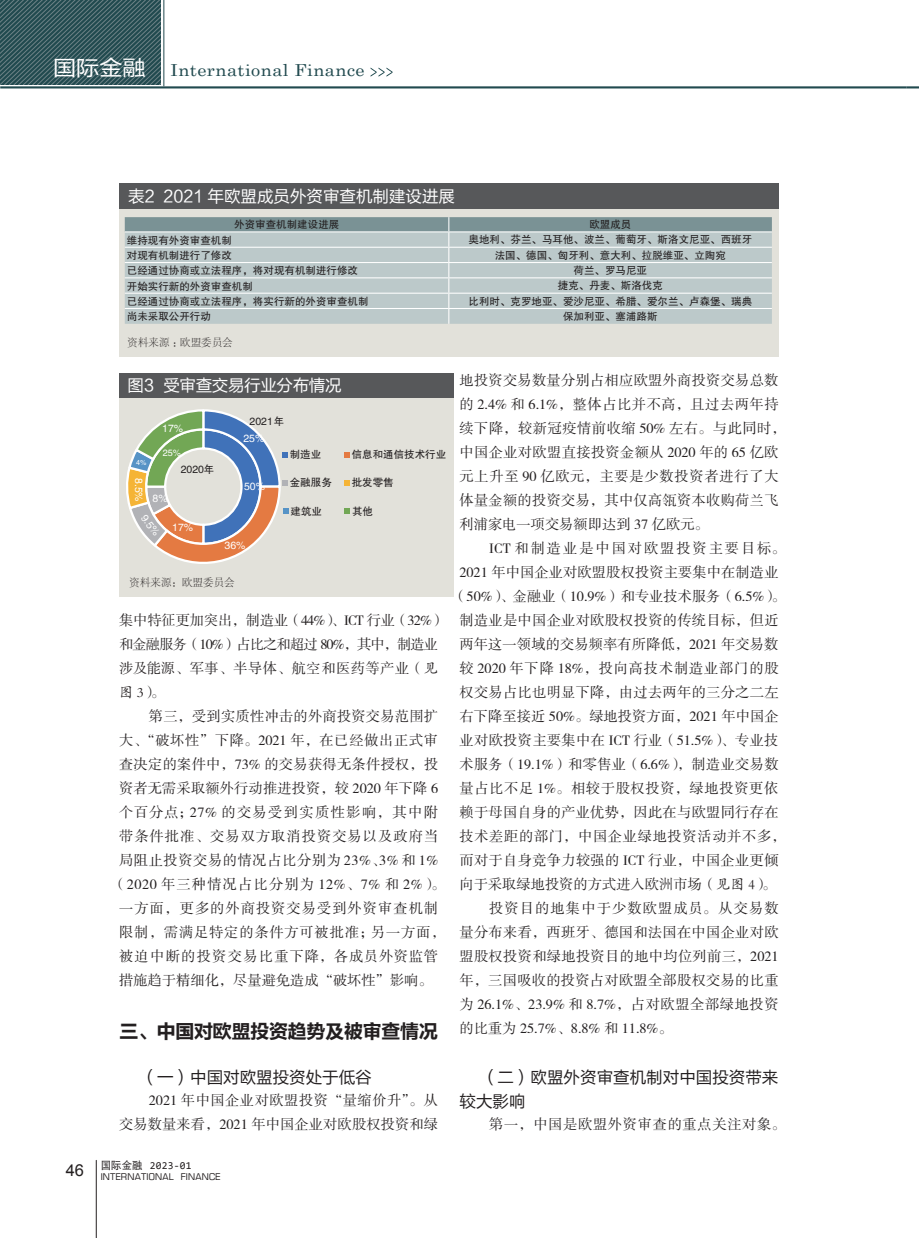
<style>
.page{position:relative;width:919px;height:1238px;background:#fff}
.page>*{position:absolute;margin:0;border:0;box-sizing:border-box;transform-origin:0 0}
.一级小标题{font:19.5px "FZLTCHK GBK1 0";letter-spacing:-.04em;color:#231f20}
.二级小标题{font:16.5px/24px "FZLTHK GBK1 0";color:#231f20}
.t1{font:16.5px "Century Schoolbook";letter-spacing:.025em;color:#214a4f;scale:1.1 1}
._5_图表标题{font:16.5px "FZLTHK GBK1 0";color:#fff}
._5_图表标题-2{font:16.5px "FZLTHK GBK1 0";letter-spacing:-.02em;color:#fff}
._4_正文{font:14.25px/24px "FZSSJW GB1 0";letter-spacing:.02em;color:#231f20;text-align:right}
._4_正文-2{font:14.25px "FZSSJW GB1 0";letter-spacing:.045em;color:#231f20}
._4_正文-3{font:14.25px/24px "FZSSJW GB1 0";letter-spacing:-.025em;color:#231f20}
._4_正文-4{font:14.25px "FZSSJW GB1 0";color:#231f20}
._4_正文-5{font:14.25px "FZSSJW GB1 0";letter-spacing:.055em;color:#231f20}
._4_正文-6{font:14.25px "FZSSJW GB1 0";letter-spacing:.07em;color:#231f20}
._4_正文-7{font:14.25px "FZSSJW GB1 0";letter-spacing:.08em;color:#231f20}
._4_正文-8{font:14.25px "FZSSJW GB1 0";letter-spacing:.04em;color:#231f20}
._4_正文-9{font:14.25px "FZSSJW GB1 0";letter-spacing:.095em;color:#231f20}
._4_正文-10{font:14.25px "FZSSJW GB1 0";letter-spacing:.09em;color:#231f20}
._4_正文-11{font:14.25px "FZSSJW GB1 0";letter-spacing:.135em;color:#231f20}
.表文字居中{font:10.5px "FZHTJW GB1 0";color:#231f20}
.t2{font:10.5px "FZHTJW GB1 0";color:#fff}
.资料来源{font:10.5px "FZSYJW GB1 0";color:#231f20}
.t3{font:10.5px "Consolas";letter-spacing:.025em;color:#231f20}
.t4{font:9.15px "FZHTJW GB1 0";color:#fff}
.t5{font:9px "Eurostile";letter-spacing:.025em;color:#231f20}
.t6{font:7.2px "FZHTJW GB1 0";color:#fff}
.s1{font-family:"FZLTHJW GB1 0";font-size:21px;color:#fff}
.s2{font-family:"FZKTJW GB1 0"}
.s3{font-family:"DFP Hei W5 GB"}
</style>
<div class="page">
<svg style="left:0;top:0;width:160px;height:85px;background:#385b5f"></svg>
<hr style="left:0;top:86px;width:906px;height:2px;background:#214a4f">
<svg style="left:370px;top:68px;width:22px;height:9px"></svg>
<hr style="left:163px;top:0;width:1px;height:86px;background:#214a4f">
<svg style="left:906px;top:86px;width:12px;height:2px"></svg>
<hr style="left:96px;top:1160px;width:1px;height:77px;background:#231f20">
<div style="left:119px;top:205px;width:659px;height:152px;background:#e2e1da"></div>
<div style="left:119px;top:183px;width:659px;height:25px;background:#57585a"></div>
<svg style="left:125px;top:217px;width:646px;height:107px;background:#b8c5c6"></svg>
<hr style="left:125px;top:231px;width:324px;height:1px;background:#fff">
<hr style="left:449px;top:231px;width:322px;height:1px;background:#fff">
<div style="left:119px;top:388px;width:334px;height:209px;background:#e2e1da"></div>
<div style="left:119px;top:373px;width:334px;height:24px;background:#57585a"></div>
<svg style="left:344px;top:452px;width:5px;height:5px"></svg>
<svg style="left:344px;top:480px;width:5px;height:5px"></svg>
<svg style="left:344px;top:508px;width:5px;height:6px"></svg>
<svg style="left:126px;top:409px;width:162px;height:155px"></svg>
<p class="t1" style="left:53px;top:56px;width:284px"><span class="s1">国际金融</span> International Finance</p>
<p class="_5_图表标题" style="left:128px;top:187px;width:328px">表2 2021 年欧盟成员外资审查机制建设进展</p>
<p class="表文字居中" style="left:234px;top:219px;width:106px">外资审查机制建设进展</p>
<p class="表文字居中" style="left:589px;top:219px;width:43px">欧盟成员</p>
<p class="表文字居中" style="left:127px;top:234px;width:106px">维持现有外资审查机制</p>
<p class="表文字居中" style="left:468px;top:234px;width:285px">奥地利、芬兰、马耳他、波兰、葡萄牙、斯洛文尼亚、西班牙</p>
<p class="表文字居中" style="left:127px;top:249px;width:106px">对现有机制进行了修改</p>
<p class="表文字居中" style="left:495px;top:249px;width:232px">法国、德国、匈牙利、意大利、拉脱维亚、立陶宛</p>
<p class="表文字居中" style="left:127px;top:265px;width:232px">已经通过协商或立法程序，将对现有机制进行修改</p>
<p class="表文字居中" style="left:573px;top:264px;width:75px">荷兰、罗马尼亚</p>
<p class="表文字居中" style="left:127px;top:280px;width:127px">开始实行新的外资审查机制</p>
<p class="表文字居中" style="left:558px;top:280px;width:106px">捷克、丹麦、斯洛伐克</p>
<p class="表文字居中" style="left:127px;top:295px;width:243px">已经通过协商或立法程序，将实行新的外资审查机制</p>
<p class="表文字居中" style="left:468px;top:295px;width:285px">比利时、克罗地亚、爱沙尼亚、希腊、爱尔兰、卢森堡、瑞典</p>
<p class="表文字居中" style="left:127px;top:311px;width:85px">尚未采取公开行动</p>
<p class="表文字居中" style="left:563px;top:310px;width:96px">保加利亚、塞浦路斯</p>
<p class="资料来源" style="left:128px;top:336px;width:106px">资料来源：欧盟委员会</p>
<p class="_5_图表标题-2" style="left:128px;top:376px;width:215px">图3 受审查交易行业分布情况</p>
<p class="t2" style="left:162px;top:422px;width:22px">17%</p>
<p class="t6" style="left:136px;top:458px;width:12px">4%</p>
<p class="t4" style="left:163px;top:448px;width:20px">25%</p>
<p class="表文字居中" style="left:181px;top:463px;width:35px">2020年</p>
<p class="t2" style="left:144px;top:478px;width:25px;rotate:90deg">8.5%</p>
<p class="t2" style="left:153px;top:492px;width:17px">8%</p>
<p class="t2" style="left:148px;top:512px;width:25px;rotate:53deg">9.5%</p>
<p class="t2" style="left:172px;top:521px;width:22px">17%</p>
<p class="表文字居中" style="left:249px;top:415px;width:36px">2021年</p>
<p class="t2" style="left:243px;top:432px;width:22px">25%</p>
<p class="t2" style="left:244px;top:480px;width:22px">50%</p>
<p class="t2" style="left:224px;top:540px;width:22px">36%</p>
<p class="表文字居中" style="left:289px;top:448px;width:33px">制造业</p>
<p class="表文字居中" style="left:351px;top:448px;width:96px">信息和通信技术行业</p>
<p class="表文字居中" style="left:290px;top:477px;width:44px">金融服务</p>
<p class="表文字居中" style="left:352px;top:477px;width:44px">批发零售</p>
<p class="表文字居中" style="left:290px;top:505px;width:33px">建筑业</p>
<p class="表文字居中" style="left:352px;top:505px;width:23px">其他</p>
<p class="资料来源" style="left:129px;top:576px;width:106px">资料来源：欧盟委员会</p>
<p class="_4_正文-3" style="left:119px;top:608px;width:328px">集中特征更加突出，制造业（44%）、ICT 行业（32%）和金融服务（10%）占比之和超过 80%，其中，制造业涉及能源、军事、半导体、航空和医药等产业<span class="s2">（见图 3）</span>。</p>
<p class="_4_正文" style="left:149px;top:704px;width:291px">第三，受到实质性冲击的外商投资交易范围扩</p>
<p class="_4_正文-2" style="left:119px;top:732px;width:320px">大、“破坏性”下降。2021 年，在已经做出正式审</p>
<p class="_4_正文" style="left:119px;top:752px;width:320px">查决定的案件中，73% 的交易获得无条件授权，投</p>
<p class="_4_正文" style="left:119px;top:776px;width:320px">资者无需采取额外行动推进投资，较 2020 年下降 6</p>
<p class="_4_正文-9" style="left:119px;top:804px;width:320px">个百分点；27% 的交易受到实质性影响，其中附</p>
<p class="_4_正文-6" style="left:119px;top:828px;width:320px">带条件批准、交易双方取消投资交易以及政府当</p>
<p class="_4_正文-8" style="left:119px;top:852px;width:320px">局阻止投资交易的情况占比分别为 23%、3% 和 1%</p>
<p class="_4_正文-7" style="left:112px;top:876px;width:335px">（2020 年三种情况占比分别为 12%、7% 和 2%）。</p>
<p class="_4_正文-6" style="left:119px;top:900px;width:320px">一方面，更多的外商投资交易受到外资审查机制</p>
<p class="_4_正文-5" style="left:119px;top:924px;width:328px">限制，需满足特定的条件方可被批准；另一方面，</p>
<p class="_4_正文-10" style="left:119px;top:948px;width:320px">被迫中断的投资交易比重下降，各成员外资监管</p>
<p class="_4_正文-4" style="left:119px;top:972px;width:315px">措施趋于精细化，尽量避免造成“破坏性”影响。</p>
<p class="一级小标题" style="left:119px;top:1020px;width:320px">三、中国对欧盟投资趋势及被审查情况</p>
<p class="二级小标题" style="left:141px;top:1065px;width:232px">（一）中国对欧盟投资处于低谷</p>
<p class="_4_正文" style="left:119px;top:1088px;width:320px">2021 年中国企业对欧盟投资“量缩价升”。从<br>交易数量来看，2021 年中国企业对欧股权投资和绿</p>
<p class="t3" style="left:101px;top:1158px;width:92px"><span class="s3">国际金融</span> 2023-01</p>
<p class="t5" style="left:66px;top:1171px;width:156px"><sup>46</sup> INTERNATIONAL FINANCE</p>
<p class="_4_正文" style="left:459px;top:369px;width:328px;text-align:left">地投资交易数量分别占相应欧盟外商投资交易总数的 2.4% 和 6.1%，整体占比并不高，且过去两年持续下降，较新冠疫情前收缩 50% 左右。与此同时，中国企业对欧盟直接投资金额从 2020 年的 65 亿欧元上升至 90 亿欧元，主要是少数投资者进行了大体量金额的投资交易，其中仅高瓴资本收购荷兰飞利浦家电一项交易额即达到 37 亿欧元。</p>
<p class="_4_正文-11" style="left:489px;top:541px;width:298px">ICT 和制造业是中国对欧盟投资主要目标。</p>
<p class="_4_正文" style="left:459px;top:561px;width:320px">2021 年中国企业对欧盟股权投资主要集中在制造业</p>
<p class="_4_正文-4" style="left:452px;top:589px;width:335px">（50%）、金融业（10.9%）和专业技术服务（6.5%）。</p>
<p class="_4_正文" style="left:459px;top:609px;width:320px">制造业是中国企业对欧股权投资的传统目标，但近</p>
<p class="_4_正文" style="left:459px;top:633px;width:320px">两年这一领域的交易频率有所降低，2021 年交易数</p>
<p class="_4_正文-5" style="left:459px;top:661px;width:320px">较 2020 年下降 18%，投向高技术制造业部门的股</p>
<p class="_4_正文" style="left:459px;top:681px;width:320px">权交易占比也明显下降，由过去两年的三分之二左</p>
<p class="_4_正文" style="left:459px;top:705px;width:320px">右下降至接近 50%。绿地投资方面，2021 年中国企</p>
<p class="_4_正文" style="left:459px;top:729px;width:320px">业对欧投资主要集中在 ICT 行业（51.5%）、专业技</p>
<p class="_4_正文" style="left:459px;top:753px;width:320px">术服务（19.1%）和零售业（6.6%），制造业交易数</p>
<p class="_4_正文-2" style="left:459px;top:781px;width:320px">量占比不足 1%。相较于股权投资，绿地投资更依</p>
<p class="_4_正文" style="left:459px;top:801px;width:320px">赖于母国自身的产业优势，因此在与欧盟同行存在</p>
<p class="_4_正文-2" style="left:459px;top:829px;width:327px">技术差距的部门，中国企业绿地投资活动并不多，</p>
<p class="_4_正文" style="left:459px;top:849px;width:320px">而对于自身竞争力较强的 ICT 行业，中国企业更倾</p>
<p class="_4_正文-4" style="left:459px;top:877px;width:318px">向于采取绿地投资的方式进入欧洲市场<span class="s2">（见图 4）</span>。</p>
<p class="_4_正文" style="left:459px;top:897px;width:320px;text-align:justify;text-indent:30px">投资目的地集中于少数欧盟成员。从交易数量分布来看，西班牙、德国和法国在中国企业对欧盟股权投资和绿地投资目的地中均位列前三，2021年，三国吸收的投资占对欧盟全部股权交易的比重为 26.1%、23.9% 和 8.7%，占对欧盟全部绿地投资的比重为 25.7%、8.8% 和 11.8%。</p>
<p class="二级小标题" style="left:459px;top:1065px;width:320px;text-indent:22px">（二）欧盟外资审查机制对中国投资带来较大影响</p>
<p class="_4_正文-2" style="left:489px;top:1117px;width:298px">第一，中国是欧盟外资审查的重点关注对象。</p>
</div>
